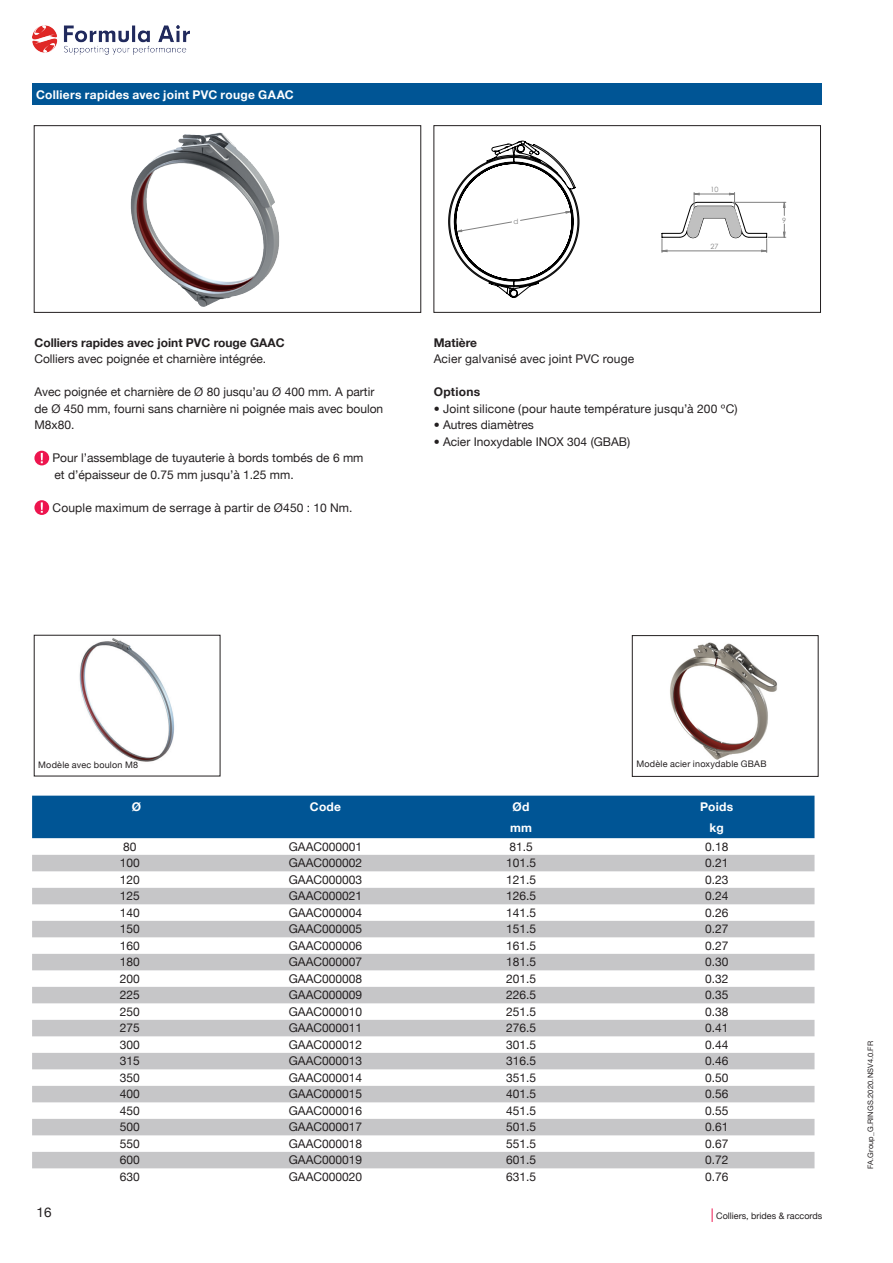
<style>
.page{position:relative;width:893px;height:1263px;background:#fff}
.page>*{position:absolute;margin:0;border:0;box-sizing:border-box;transform-origin:0 0}
.t1{font:13.5px "Helvetica Neue";color:#231f20}
.Body_alinea_tabel{font:12px "Helvetica Neue";color:#231f20}
.Body_alinea{font:12px/16.5px "Helvetica Neue";color:#231f20}
.Header1-H1{font:700 12px "Helvetica Neue";letter-spacing:.02em;color:#fff}
.Subheader2-H2{font:700 12px "Helvetica Neue";color:#231f20}
.Header3-_H3_tabel_bo{font:700 12px "Helvetica Neue";letter-spacing:.02em;color:#fff}
.Body_alinea-2{font:700 12px "Helvetica Neue";letter-spacing:.02em;color:#231f20}
.Body_alinea_tabel-2{font:9px "Helvetica Neue";letter-spacing:.025em;color:#231f20}
.Body_alinea_tabel-3{font:9px "Helvetica Neue";color:#231f20}
.t2{font:7.5px "Helvetica Neue";letter-spacing:.025em;color:#231f20}
.t3{font:7.2px "Century Gothic";color:#808080}
.s1{font-weight:700}
.s2{font-size:13.5px;color:#ed154e}
</style>
<div class="page">
<img style="left:32px;top:26px;width:158px;height:28px">
<div style="left:434px;top:125px;width:387px;height:188px;border:1px solid #231f20"></div>
<div style="left:34px;top:125px;width:387px;height:188px;border:1px solid #231f20"></div>
<div style="left:32px;top:84px;width:787px;height:21px;background:#005595"></div>
<svg style="left:448px;top:141px;width:338px;height:157px"></svg>
<img style="left:131px;top:133px;width:87px;height:123px">
<div style="left:34px;top:451px;width:15px;height:14px;background:#ed154e;border-radius:50%"></div>
<svg style="left:41px;top:453px;width:2px;height:10px"></svg>
<svg style="left:34px;top:500px;width:15px;height:15px"></svg>
<svg style="left:41px;top:502px;width:2px;height:11px"></svg>
<img style="left:79px;top:638px;width:95px;height:124px">
<img style="left:670px;top:642px;width:107px;height:118px">
<div style="left:632px;top:635px;width:186px;height:141px;border:1px solid #231f20"></div>
<div style="left:32px;top:796px;width:782px;height:42px;background:#005595"></div>
<svg style="left:32px;top:855px;width:782px;height:313px;fill:#c6c6c8"></svg>
<p class="Header1-H1" style="left:36px;top:87px;width:259px">Colliers rapides avec joint PVC rouge GAAC</p>
<p class="Header1-H1" style="left:40px;top:87px;width:10px">A</p>
<p class="Subheader2-H2" style="left:34px;top:335px;width:252px">Colliers rapides avec joint PVC rouge GAAC</p>
<p class="Body_alinea" style="left:34px;top:351px;width:233px">Colliers avec poignée et charnière intégrée.</p>
<p class="Body_alinea" style="left:34px;top:384px;width:350px">Avec poignée et charnière de Ø 80 jusqu’au Ø 400 mm. A partir de Ø 450 mm, fourni sans charnière ni poignée mais avec boulon<br>M8x80.</p>
<p class="Body_alinea" style="left:52px;top:450px;width:313px">Pour l’assemblage de tuyauterie à bords tombés de 6 mm</p>
<p class="Body_alinea" style="left:54px;top:466px;width:241px">et d’épaisseur de 0.75 mm jusqu’à 1.25 mm.</p>
<p class="Body_alinea" style="left:53px;top:499px;width:301px">Couple maximum de serrage à partir de Ø450 : 10 Nm.</p>
<p class="t3" style="left:514px;top:216px;width:6px">d</p>
<p class="t3" style="left:710px;top:185px;width:10px">10</p>
<p class="t3" style="left:710px;top:242px;width:10px">27</p>
<p class="Body_alinea" style="left:434px;top:334px;width:202px"><span class="s1">Matière<br></span>Acier galvanisé avec joint PVC rouge</p>
<p class="Body_alinea-2" style="left:434px;top:385px;width:48px">Options</p>
<p class="Body_alinea" style="left:434px;top:400px;width:305px">• Joint silicone (pour haute température jusqu’à 200 ºC)</p>
<p class="Body_alinea" style="left:434px;top:417px;width:102px">• Autres diamètres</p>
<p class="Body_alinea" style="left:434px;top:433px;width:198px">• Acier Inoxydable INOX 304 (GBAB)</p>
<p class="t3" style="left:782px;top:215px;width:6px">9</p>
<p class="Body_alinea_tabel-2" style="left:38px;top:760px;width:101px">Modèle avec boulon M8</p>
<p class="Body_alinea_tabel-2" style="left:636px;top:758px;width:132px">Modèle acier inoxydable GBAB</p>
<p class="Header3-_H3_tabel_bo" style="left:132px;top:799px;width:11px">Ø</p>
<p class="Header1-H1" style="left:310px;top:799px;width:33px">Code</p>
<p class="Header1-H1" style="left:513px;top:799px;width:18px">Ød</p>
<p class="Header3-_H3_tabel_bo" style="left:700px;top:799px;width:35px">Poids</p>
<p class="Header3-_H3_tabel_bo" style="left:510px;top:820px;width:23px">mm</p>
<p class="Header3-_H3_tabel_bo" style="left:710px;top:820px;width:16px">kg</p>
<p class="Body_alinea_tabel" style="left:123px;top:839px;width:15px">80</p>
<p class="Body_alinea_tabel" style="left:289px;top:839px;width:75px">GAAC000001</p>
<p class="Body_alinea_tabel" style="left:509px;top:839px;width:25px">81.5</p>
<p class="Body_alinea_tabel" style="left:705px;top:839px;width:25px">0.18</p>
<p class="Body_alinea_tabel" style="left:120px;top:856px;width:22px">100</p>
<p class="Body_alinea_tabel" style="left:289px;top:856px;width:75px">GAAC000002</p>
<p class="Body_alinea_tabel" style="left:506px;top:856px;width:32px">101.5</p>
<p class="Body_alinea_tabel" style="left:705px;top:856px;width:25px">0.21</p>
<p class="Body_alinea_tabel" style="left:120px;top:872px;width:22px">120</p>
<p class="Body_alinea_tabel" style="left:289px;top:872px;width:75px">GAAC000003</p>
<p class="Body_alinea_tabel" style="left:506px;top:872px;width:32px">121.5</p>
<p class="Body_alinea_tabel" style="left:705px;top:872px;width:25px">0.23</p>
<p class="Body_alinea_tabel" style="left:120px;top:889px;width:22px">125</p>
<p class="Body_alinea_tabel" style="left:289px;top:889px;width:75px">GAAC000021</p>
<p class="Body_alinea_tabel" style="left:506px;top:889px;width:32px">126.5</p>
<p class="Body_alinea_tabel" style="left:705px;top:889px;width:25px">0.24</p>
<p class="Body_alinea_tabel" style="left:120px;top:905px;width:22px">140</p>
<p class="Body_alinea_tabel" style="left:289px;top:905px;width:75px">GAAC000004</p>
<p class="Body_alinea_tabel" style="left:506px;top:905px;width:32px">141.5</p>
<p class="Body_alinea_tabel" style="left:705px;top:905px;width:25px">0.26</p>
<p class="Body_alinea_tabel" style="left:120px;top:922px;width:22px">150</p>
<p class="Body_alinea_tabel" style="left:289px;top:922px;width:75px">GAAC000005</p>
<p class="Body_alinea_tabel" style="left:506px;top:922px;width:32px">151.5</p>
<p class="Body_alinea_tabel" style="left:705px;top:922px;width:25px">0.27</p>
<p class="Body_alinea_tabel" style="left:120px;top:938px;width:22px">160</p>
<p class="Body_alinea_tabel" style="left:289px;top:938px;width:75px">GAAC000006</p>
<p class="Body_alinea_tabel" style="left:506px;top:938px;width:32px">161.5</p>
<p class="Body_alinea_tabel" style="left:705px;top:938px;width:25px">0.27</p>
<p class="Body_alinea_tabel" style="left:120px;top:955px;width:22px">180</p>
<p class="Body_alinea_tabel" style="left:289px;top:955px;width:75px">GAAC000007</p>
<p class="Body_alinea_tabel" style="left:506px;top:955px;width:32px">181.5</p>
<p class="Body_alinea_tabel" style="left:705px;top:955px;width:25px">0.30</p>
<p class="Body_alinea_tabel" style="left:120px;top:971px;width:22px">200</p>
<p class="Body_alinea_tabel" style="left:289px;top:971px;width:75px">GAAC000008</p>
<p class="Body_alinea_tabel" style="left:506px;top:971px;width:32px">201.5</p>
<p class="Body_alinea_tabel" style="left:705px;top:971px;width:25px">0.32</p>
<p class="Body_alinea_tabel" style="left:120px;top:988px;width:22px">225</p>
<p class="Body_alinea_tabel" style="left:289px;top:988px;width:75px">GAAC000009</p>
<p class="Body_alinea_tabel" style="left:506px;top:988px;width:32px">226.5</p>
<p class="Body_alinea_tabel" style="left:705px;top:988px;width:25px">0.35</p>
<p class="Body_alinea_tabel" style="left:120px;top:1004px;width:22px">250</p>
<p class="Body_alinea_tabel" style="left:289px;top:1004px;width:75px">GAAC000010</p>
<p class="Body_alinea_tabel" style="left:506px;top:1004px;width:32px">251.5</p>
<p class="Body_alinea_tabel" style="left:705px;top:1004px;width:25px">0.38</p>
<p class="Body_alinea_tabel" style="left:120px;top:1021px;width:22px">275</p>
<p class="Body_alinea_tabel" style="left:289px;top:1021px;width:75px">GAAC000011</p>
<p class="Body_alinea_tabel" style="left:506px;top:1021px;width:32px">276.5</p>
<p class="Body_alinea_tabel" style="left:705px;top:1021px;width:25px">0.41</p>
<p class="Body_alinea_tabel" style="left:120px;top:1037px;width:22px">300</p>
<p class="Body_alinea_tabel" style="left:289px;top:1037px;width:75px">GAAC000012</p>
<p class="Body_alinea_tabel" style="left:506px;top:1037px;width:32px">301.5</p>
<p class="Body_alinea_tabel" style="left:705px;top:1037px;width:25px">0.44</p>
<p class="Body_alinea_tabel" style="left:120px;top:1054px;width:22px">315</p>
<p class="Body_alinea_tabel" style="left:289px;top:1054px;width:75px">GAAC000013</p>
<p class="Body_alinea_tabel" style="left:506px;top:1054px;width:32px">316.5</p>
<p class="Body_alinea_tabel" style="left:705px;top:1054px;width:25px">0.46</p>
<p class="Body_alinea_tabel" style="left:120px;top:1070px;width:22px">350</p>
<p class="Body_alinea_tabel" style="left:289px;top:1070px;width:75px">GAAC000014</p>
<p class="Body_alinea_tabel" style="left:506px;top:1070px;width:32px">351.5</p>
<p class="Body_alinea_tabel" style="left:705px;top:1070px;width:25px">0.50</p>
<p class="Body_alinea_tabel" style="left:120px;top:1087px;width:22px">400</p>
<p class="Body_alinea_tabel" style="left:289px;top:1087px;width:75px">GAAC000015</p>
<p class="Body_alinea_tabel" style="left:506px;top:1087px;width:32px">401.5</p>
<p class="Body_alinea_tabel" style="left:705px;top:1087px;width:25px">0.56</p>
<p class="Body_alinea_tabel" style="left:120px;top:1103px;width:22px">450</p>
<p class="Body_alinea_tabel" style="left:289px;top:1103px;width:75px">GAAC000016</p>
<p class="Body_alinea_tabel" style="left:506px;top:1103px;width:32px">451.5</p>
<p class="Body_alinea_tabel" style="left:705px;top:1103px;width:25px">0.55</p>
<p class="Body_alinea_tabel" style="left:120px;top:1120px;width:22px">500</p>
<p class="Body_alinea_tabel" style="left:289px;top:1120px;width:75px">GAAC000017</p>
<p class="Body_alinea_tabel" style="left:506px;top:1120px;width:32px">501.5</p>
<p class="Body_alinea_tabel" style="left:705px;top:1120px;width:25px">0.61</p>
<p class="Body_alinea_tabel" style="left:120px;top:1136px;width:22px">550</p>
<p class="Body_alinea_tabel" style="left:289px;top:1136px;width:75px">GAAC000018</p>
<p class="Body_alinea_tabel" style="left:506px;top:1136px;width:32px">551.5</p>
<p class="Body_alinea_tabel" style="left:705px;top:1136px;width:25px">0.67</p>
<p class="Body_alinea_tabel" style="left:120px;top:1153px;width:22px">600</p>
<p class="Body_alinea_tabel" style="left:289px;top:1153px;width:75px">GAAC000019</p>
<p class="Body_alinea_tabel" style="left:506px;top:1153px;width:32px">601.5</p>
<p class="Body_alinea_tabel" style="left:705px;top:1153px;width:25px">0.72</p>
<p class="Body_alinea_tabel" style="left:120px;top:1169px;width:22px">630</p>
<p class="Body_alinea_tabel" style="left:289px;top:1169px;width:75px">GAAC000020</p>
<p class="Body_alinea_tabel" style="left:506px;top:1169px;width:32px">631.5</p>
<p class="Body_alinea_tabel" style="left:705px;top:1169px;width:25px">0.76</p>
<p class="t1" style="left:37px;top:1204px;width:17px">16</p>
<p class="Body_alinea_tabel-3" style="left:711px;top:1211px;width:113px"><span class="s2">|</span> Colliers, brides &amp; raccords</p>
<p class="t2" style="left:866px;top:1169px;width:130px;rotate:-90deg">FA.Group_G.RINGS.2020.NSV4.0.FR</p>
</div>
